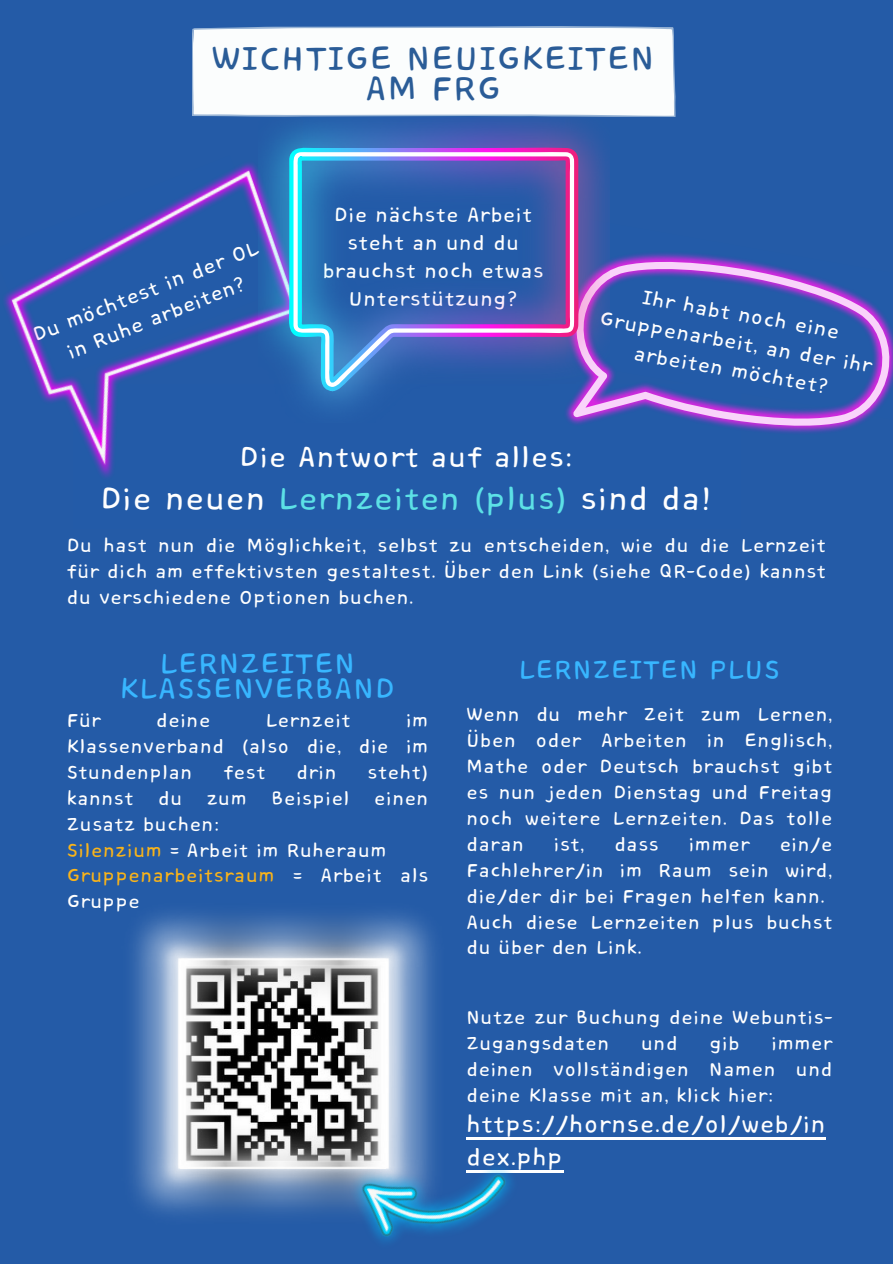
<style>
.page{position:relative;width:893px;height:1264px;background:#fff}
.page>*{position:absolute;margin:0;border:0;box-sizing:border-box;transform-origin:0 0}
.t1{font:42.75px "Core Bandi Face";color:#2a5c97}
.t2{font:39.75px "Core Bandi Face";color:#5ce1e6}
.t3{font:36.75px "Core Bandi Face";color:#38b6ff}
.t4{font:36px "Core Bandi Face";color:#fff}
.t5{font:33.75px "Core Bandi Face";color:#38b6ff}
.t6{font:30px/32.7px "Core Bandi Face";color:#fff}
.t7{font:25.5px/28.2px "Core Bandi Face";color:#fff;text-align:center}
.t8{font:24px/25.8px "Core Bandi Face";color:#fff;text-align:justify}
.s1{color:#fff}
.s2{color:#fab419}
</style>
<div class="page">
<div style="left:0;top:0;width:892px;height:1263px;background:#245ba7"></div>
<div style="left:192px;top:26px;width:483px;height:91px;background:#fbfdfd"></div>
<img style="left:4px;top:163px;width:254px;height:314px">
<svg style="left:573px;top:255px;width:319px;height:177px"></svg>
<img style="left:258px;top:120px;width:351px;height:302px">
<svg style="left:286px;top:146px;width:292px;height:245px"></svg>
<svg style="left:297px;top:155px;width:273px;height:231px"></svg>
<img style="left:132px;top:912px;width:303px;height:303px">
<hr style="left:466px;top:1137px;width:360px;height:2px;background:#fff">
<hr style="left:466px;top:1170px;width:97px;height:2px;background:#fff">
<img style="left:333px;top:1098px;width:200px;height:143px">
<h1 class="t1" style="left:211px;top:37px;width:445px">WICHTIGE NEUIGKEITEN</h1>
<h1 class="t1" style="left:365px;top:67px;width:138px">AM FRG</h1>
<p class="t7" style="left:29px;top:324px;width:243px;rotate:-22deg">Du möchtest in der OL in Ruhe arbeiten?</p>
<p class="t7" style="left:322px;top:201px;width:223px">Die nächste Arbeit steht an und du brauchst noch etwas<br>Unterstützung?</p>
<p class="t7" style="left:607px;top:277px;width:278px;rotate:10deg">Ihr habt noch eine<br>Gruppenarbeit, an der ihr arbeiten möchtet?</p>
<h3 class="t4" style="left:239px;top:439px;width:335px">Die Antwort auf alles:</h3>
<h2 class="t2" style="left:100px;top:478px;width:613px"><span class="s1">Die neuen</span> Lernzeiten (plus) <span class="s1">sind da!</span></h2>
<p class="t8" style="left:67px;top:533px;width:761px">Du hast nun die Möglichkeit, selbst zu entscheiden, wie du die Lernzeit für dich am effektivsten gestaltest. Über den Link (siehe QR-Code) kannst du verschiedene Optionen buchen.</p>
<h3 class="t3" style="left:160px;top:645px;width:198px">LERNZEITEN</h3>
<h3 class="t5" style="left:518px;top:653px;width:264px">LERNZEITEN PLUS</h3>
<h3 class="t3" style="left:120px;top:670px;width:277px">KLASSENVERBAND</h3>
<p class="t8" style="left:67px;top:708px;width:36px">Für</p>
<p class="t8" style="left:156px;top:708px;width:56px">deine</p>
<p class="t8" style="left:266px;top:708px;width:87px">Lernzeit</p>
<p class="t8" style="left:67px;top:708px;width:363px;text-indent:339px">im Klassenverband (also die, die im Stundenplan</p>
<p class="t8" style="left:67px;top:760px;width:363px;text-align:left;text-indent:300px">steht) kannst du zum Beispiel einen<br>Zusatz buchen:<br><span class="s2">Silenzium</span> = Arbeit im Ruheraum<br><span class="s2">Gruppenarbeitsraum</span> = Arbeit als<br>Gruppe</p>
<p class="t8" style="left:223px;top:760px;width:44px">fest</p>
<p class="t8" style="left:296px;top:760px;width:42px">drin</p>
<p class="t8" style="left:466px;top:702px;width:368px;text-align:left">Wenn du mehr Zeit zum Lernen,<br>Üben oder Arbeiten in Englisch,<br>Mathe oder Deutsch brauchst gibt es nun jeden Dienstag und Freitag noch weitere Lernzeiten. Das tolle daran ist, dass immer ein/e<br>Fachlehrer/in im Raum sein wird, die/der dir bei Fragen helfen kann.<br>Auch diese Lernzeiten plus buchst du über den Link.</p>
<p class="t8" style="left:466px;top:1005px;width:368px">Nutze zur Buchung deine Webuntis-<br>Zugangsdaten</p>
<p class="t8" style="left:641px;top:1031px;width:39px">und</p>
<p class="t8" style="left:709px;top:1031px;width:32px">gib</p>
<p class="t8" style="left:466px;top:1031px;width:368px;text-indent:305px">immer deinen vollständigen Namen und deine Klasse mit an, klick hier:</p>
<p class="t6" style="left:466px;top:1109px;width:361px">https://hornse.de/ol/web/in dex.php</p>
</div>
